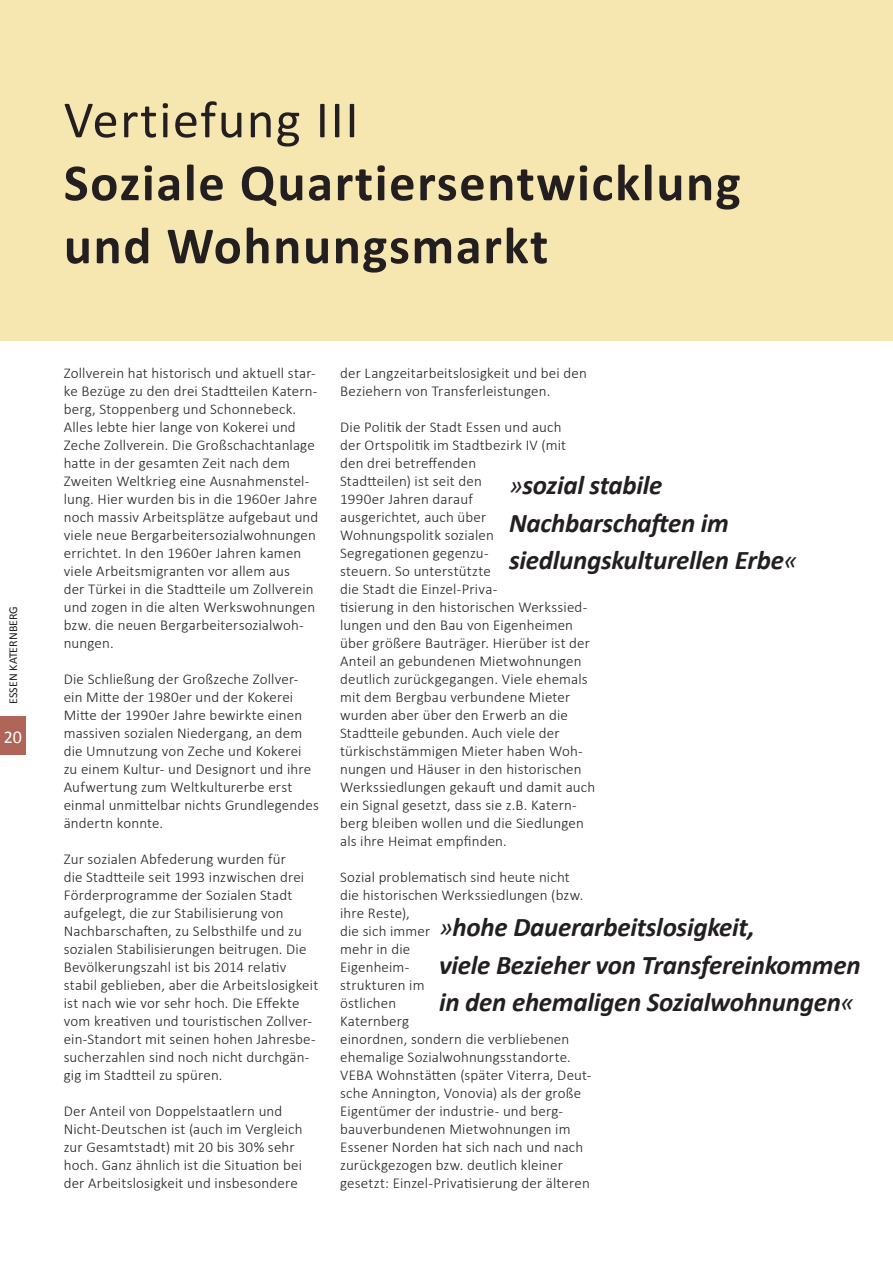
<style>
.page{position:relative;width:893px;height:1263px;background:#fff}
.page>*{position:absolute;margin:0;border:0;box-sizing:border-box;transform-origin:0 0}
.t1{font:700 52.5px/63px "Calibri";letter-spacing:.03em;color:#231f20}
.t2{font:52.5px "Calibri";letter-spacing:.03em;color:#231f20}
.t3{font:italic 700 27px/37.5px "Calibri";letter-spacing:-.01em;color:#231f20}
.t4{font:18px "Calibri";color:#fff}
.t5{font:300 15px/18px "Calibri";letter-spacing:.01em;color:#231f20}
.t6{font:12px "Calibri";color:#231f20}
.s1{font-size:14.85px}
.s2{font-weight:400}
</style>
<div class="page">
<div style="left:0;top:0;width:893px;height:340px;background:#f6e7b1"></div>
<div style="left:0;top:717px;width:26px;height:38px;background:#af6658"></div>
<p class="t6" style="left:6px;top:704px;width:99px;rotate:-90deg">ESSEN KATERNBERG</p>
<p class="t4" style="left:4px;top:725px;width:20px">20</p>
<h1 class="t2" style="left:64px;top:87px;width:296px">Vertiefung III</h1>
<h1 class="t1" style="left:64px;top:149px;width:678px">Soziale Quartiersentwicklung und Wohnungsmarkt</h1>
<p class="t5" style="left:64px;top:364px;width:256px"><span class="s1">Z</span>ollverein hat historisch und aktuell star&shy;ke Bezüge zu den drei Stadtteilen Katern&shy;berg, Stoppenberg und Schonnebeck.<br>Alles lebte hier lange von Kokerei und Zeche Zollverein. Die Großschachtanlage hatte in der gesamten Zeit nach dem Zweiten Weltkrieg eine Ausnahmenstel&shy;lung. Hier wurden bis in die 1960er Jahre noch massiv Arbeitsplätze aufgebaut und viele neue Bergarbeitersozialwohnungen errichtet. In den 1960er Jahren kamen viele Arbeitsmigranten vor allem aus<br>der Türkei in die Stadtteile um Zollverein und zogen in die alten Werkswohnungen bzw. die neuen Bergarbeitersozialwoh&shy;nungen.</p>
<p class="t5" style="left:64px;top:670px;width:257px">Die Schließung der Großzeche Zollver&shy;ein Mitte der 1980er und der Kokerei Mitte der 1990er Jahre bewirkte einen massiven sozialen Niedergang, an dem die Umnutzung von Zeche und Kokerei zu einem Kultur- und Designort und ihre Aufwertung zum Weltkulturerbe erst einmal unmittelbar nichts Grundlegendes ändertn konnte.</p>
<p class="t5" style="left:64px;top:850px;width:256px">Zur sozialen Abfederung wurden für<br>die Stadtteile seit 1993 inzwischen drei Förderprogramme der Sozialen Stadt aufgelegt, die zur Stabilisierung von Nachbarschaften, zu Selbsthilfe und zu sozialen Stabilisierungen beitrugen. Die Bevölkerungszahl ist bis 2014 relativ stabil geblieben, aber die Arbeitslosigkeit ist nach wie vor sehr hoch. Die Effekte vom kreativen und touristischen Zollver&shy;ein-Standort mit seinen hohen Jahresbe&shy;sucherzahlen sind noch nicht durchgän&shy;gig im Stadtteil zu spüren.</p>
<p class="t5" style="left:64px;top:1102px;width:240px">Der Anteil von Doppelstaatlern und Nicht-Deutschen ist (auch im Vergleich zur Gesamtstadt) mit 20 bis 30% sehr hoch. Ganz ähnlich ist die Situation bei der Arbeitslosigkeit und insbesondere</p>
<p class="t5" style="left:340px;top:364px;width:248px">der Langzeitarbeitslosigkeit und bei den<br>Beziehern von Transferleistungen.</p>
<p class="t5" style="left:340px;top:418px;width:257px">Die Politik der Stadt Essen und auch<br>der Ortspolitik im Stadtbezirk IV (mit<br>den drei betreffenden<br>Stadtteilen) ist seit den<br>1990er Jahren darauf<br>ausgerichtet, auch über<br>Wohnungspolitk sozialen<br>Segregationen gegenzu-<br>steuern. So unterstützte<br>die Stadt die Einzel-Priva-<br>tisierung in den historischen Werkssied&shy;lungen und den Bau von Eigenheimen über größere Bauträger. Hierüber ist der Anteil an gebundenen Mietwohnungen deutlich zurückgegangen. Viele ehemals mit dem Bergbau verbundene Mieter wurden aber über den Erwerb an die Stadtteile gebunden. Auch viele der türkischstämmigen Mieter haben Woh&shy;nungen und Häuser in den historischen Werkssiedlungen gekauft und damit auch ein Signal gesetzt, dass sie z.B. Katern&shy;berg bleiben wollen und die Siedlungen als ihre Heimat empfinden.</p>
<p class="t5" style="left:340px;top:868px;width:253px">Sozial problematisch sind heute nicht die historischen Werkssiedlungen (bzw. ihre Reste),<br>die sich immer<br>mehr in die<br>Eigenheim-<br>strukturen im<br>östlichen<br>Katernberg<br>einordnen, sondern die verbliebenen ehemalige Sozialwohnungsstandorte.<br>VEBA Wohnstätten (später Viterra, Deut&shy;sche Annington, Vonovia) als der große<br>Eigentümer der industrie- und berg&shy;bauverbundenen Mietwohnungen im<br>Essener Norden hat sich nach und nach zurückgezogen bzw. deutlich kleiner gesetzt: Einzel-Privatisierung der älteren</p>
<h2 class="t3" style="left:509px;top:465px;width:290px"><span class="s2">»</span>sozial stabile<br>Nachbarschaften im siedlungskulturellen Erbe<span class="s2">«</span></h2>
<h2 class="t3" style="left:439px;top:907px;width:423px"><span class="s2">»</span>hohe Dauerarbeitslosigkeit,<br>viele Bezieher von Transfereinkommen in den ehemaligen Sozialwohnungen<span class="s2">«</span></h2>
</div>
